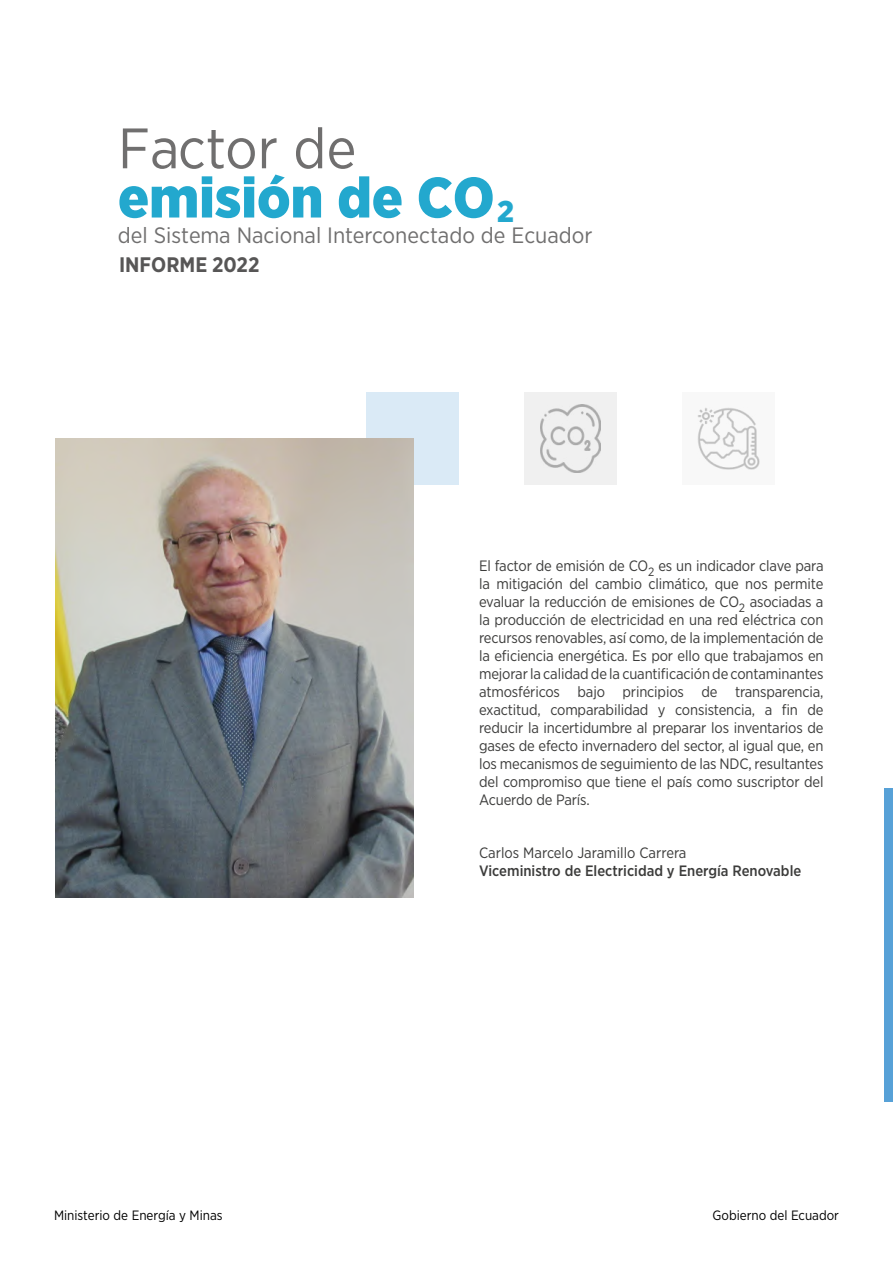
<style>
.page{position:relative;width:893px;height:1263px;background:#fff}
.page>*{position:absolute;margin:0;border:0;box-sizing:border-box;transform-origin:0 0}
.t1{font:900 56.85px "Gotham Narrow";color:#23a8ce}
.t2{font:56.85px "Gotham Narrow";color:#706f6f}
.t3{font:22.2px "Gotham Narrow";color:#706f6f}
.t4{font:700 21px "Gotham Narrow";color:#575656}
.t5{font:15px/18px "Gotham Narrow";letter-spacing:-.01em;color:#3c3c3b;text-align:justify}
.t6{font:500 15px "Gotham Narrow";color:#3c3c3b}
.t7{font:13.5px "Gotham Narrow";color:#000}
.s1{font-size:30px}
</style>
<div class="page">
<div style="left:682px;top:393px;width:92px;height:92px;background:#f8f8f8"></div>
<div style="left:367px;top:393px;width:92px;height:92px;background:#daeaf6"></div>
<div style="left:524px;top:393px;width:93px;height:92px;background:#f0f0f0"></div>
<img style="left:540px;top:405px;width:61px;height:67px">
<img style="left:698px;top:408px;width:61px;height:62px">
<img style="left:55px;top:439px;width:359px;height:459px">
<div style="left:885px;top:788px;width:8px;height:313px;background:#57a1d7"></div>
<h1 class="t2" style="left:118px;top:113px;width:240px">Factor de</h1>
<h1 class="t1" style="left:118px;top:160px;width:398px">emisión de CO<span class="s1">2</span></h1>
<h3 class="t4" style="left:119px;top:251px;width:142px">INFORME 2022</h3>
<h2 class="t3" style="left:118px;top:222px;width:476px">del Sistema Nacional Interconectado de Ecuador</h2>
<p class="t5" style="left:479px;top:557px;width:346px">El factor de emisión de CO<sub>2</sub> es un indicador clave para la mitigación del cambio climático, que nos permite evaluar la reducción de emisiones de CO<sub>2</sub> asociadas a la producción de electricidad en una red eléctrica con recursos renovables, así como, de la implementación de la eficiencia energética. Es por ello que trabajamos en mejorar la calidad de la cuantificación de contaminantes atmosféricos bajo principios de transparencia, exactitud, comparabilidad y consistencia, a fin de reducir la incertidumbre al preparar los inventarios de gases de efecto invernadero del sector, al igual que, en los mecanismos de seguimiento de las NDC, resultantes del compromiso que tiene el país como suscriptor del Acuerdo de París.</p>
<p class="t5" style="left:479px;top:843px;width:209px">Carlos Marcelo Jaramillo Carrera</p>
<p class="t6" style="left:479px;top:861px;width:324px">Viceministro de Electricidad y Energía Renovable</p>
<p class="t7" style="left:54px;top:1207px;width:170px">Ministerio de Energía y Minas</p>
<p class="t7" style="left:712px;top:1207px;width:128px">Gobierno del Ecuador</p>
</div>
